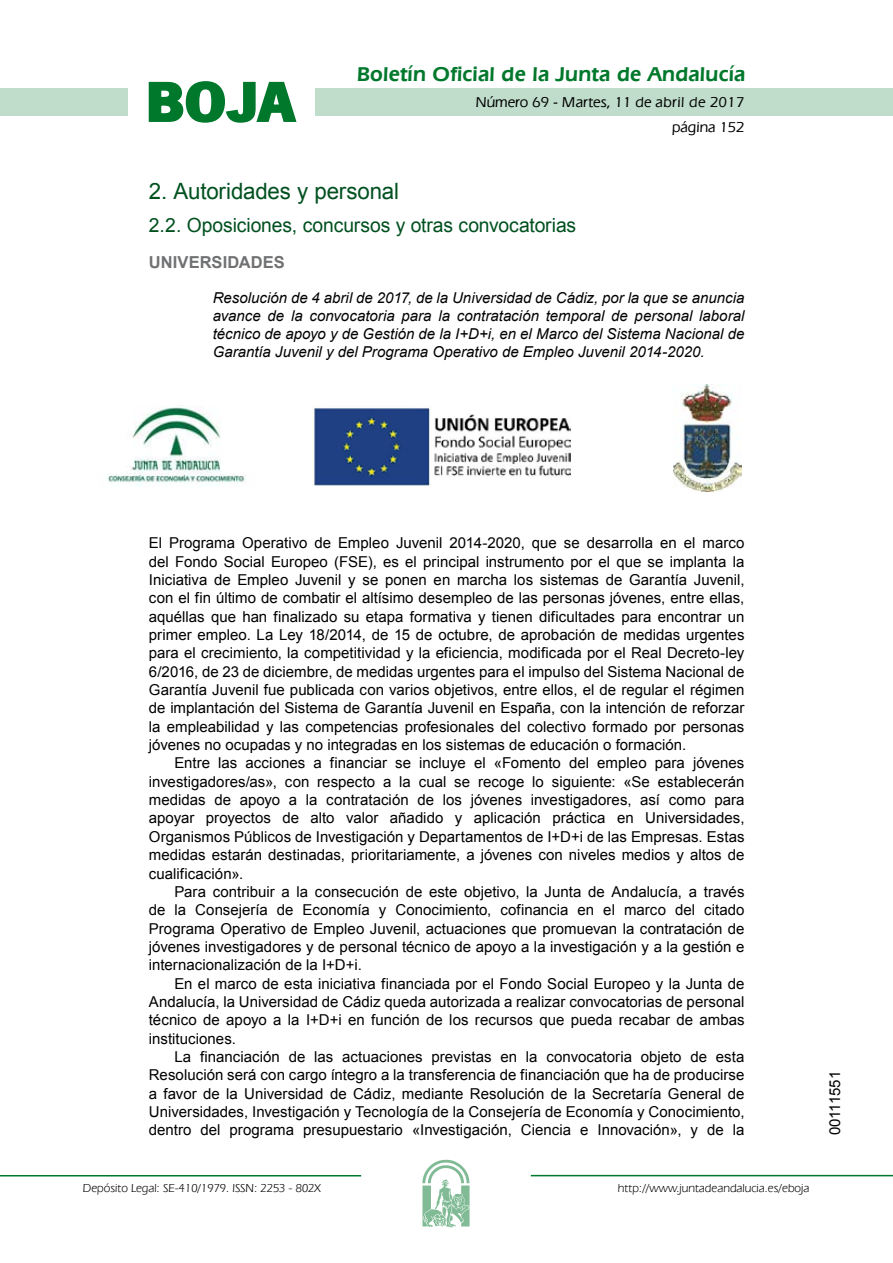
<style>
.page{position:relative;width:893px;height:1263px;background:#fff}
.page>*{position:absolute;margin:0;border:0;box-sizing:border-box;transform-origin:0 0}
.t1{font:700 57.75px "News Got T";color:#00782c;scale:1.14 1}
.t2{font:22.5px "Arial";letter-spacing:-.01em;color:#00501f}
.t3{font:600 21px "Eras IT Cby BT";letter-spacing:.01em;color:#00782c}
.t4{font:19.5px "Arial";letter-spacing:-.005em;color:#00501f}
.t5{font:700 16.5px "Arial";letter-spacing:.005em;color:#707173}
.t6{font:15px/18.3px "Arial";color:#000;text-align:justify}
.t7{font:italic 15px/18px "Arial";color:#000;text-align:justify}
.t8{font:500 15px/24.5px "Eras IT Cby BT";color:#000;text-align:right}
.t9{font:12px "Eras IT Cby BT";color:#000}
</style>
<div class="page">
<div style="left:315px;top:88px;width:577px;height:28px;background:#bfddca"></div>
<div style="left:0;top:88px;width:128px;height:28px;background:#bfddca"></div>
<hr style="left:0;top:1175px;width:361px;height:2px;background:#00782c">
<svg style="left:422px;top:1159px;width:47px;height:68px"></svg>
<hr style="left:531px;top:1175px;width:361px;height:1px;background:#00782c">
<svg style="left:148px;top:81px;width:149px;height:42px"></svg>
<img style="left:107px;top:407px;width:139px;height:77px">
<img style="left:314px;top:405px;width:256px;height:81px">
<img style="left:673px;top:385px;width:68px;height:106px">
<h1 class="t1" style="left:145px;top:68px;width:133px">BOJA</h1>
<h3 class="t3" style="left:357px;top:62px;width:390px">Boletín Oficial de la Junta de Andalucía</h3>
<p class="t8" style="left:476px;top:90px;width:270px">Número 69 - Martes, 11 de abril de 2017 página 152</p>
<h2 class="t2" style="left:149px;top:177px;width:252px">2. Autoridades y personal</h2>
<h3 class="t4" style="left:149px;top:212px;width:429px">2.2. Oposiciones, concursos y otras convocatorias</h3>
<p class="t5" style="left:149px;top:251px;width:137px">UNIVERSIDADES</p>
<p class="t7" style="left:213px;top:289px;width:533px">Resolución de 4 abril de 2017, de la Universidad de Cádiz, por la que se anuncia avance de la convocatoria para la contratación temporal de personal laboral técnico de apoyo y de Gestión de la I+D+i, en el Marco del Sistema Nacional de Garantía Juvenil y del Programa Operativo de Empleo Juvenil 2014-2020.</p>
<p class="t6" style="left:149px;top:534px;width:597px">El Programa Operativo de Empleo Juvenil 2014-2020, que se desarrolla en el marco del Fondo Social Europeo (FSE), es el principal instrumento por el que se implanta la Iniciativa de Empleo Juvenil y se ponen en marcha los sistemas de Garantía Juvenil, con el fin último de combatir el altísimo desempleo de las personas jóvenes, entre ellas, aquéllas que han finalizado su etapa formativa y tienen dificultades para encontrar un primer empleo. La Ley 18/2014, de 15 de octubre, de aprobación de medidas urgentes para el crecimiento, la competitividad y la eficiencia, modificada por el Real Decreto-ley 6/2016, de 23 de diciembre, de medidas urgentes para el impulso del Sistema Nacional de Garantía Juvenil fue publicada con varios objetivos, entre ellos, el de regular el régimen de implantación del Sistema de Garantía Juvenil en España, con la intención de reforzar la empleabilidad y las competencias profesionales del colectivo formado por personas jóvenes no ocupadas y no integradas en los sistemas de educación o formación.</p>
<p class="t6" style="left:149px;top:754px;width:597px;text-indent:26px">Entre las acciones a financiar se incluye el «Fomento del empleo para jóvenes investigadores/as», con respecto a la cual se recoge lo siguiente: «Se establecerán medidas de apoyo a la contratación de los jóvenes investigadores, así como para apoyar proyectos de alto valor añadido y aplicación práctica en Universidades, Organismos Públicos de Investigación y Departamentos de I+D+i de las Empresas. Estas medidas estarán destinadas, prioritariamente, a jóvenes con niveles medios y altos de cualificación».</p>
<p class="t6" style="left:149px;top:883px;width:597px;text-indent:26px">Para contribuir a la consecución de este objetivo, la Junta de Andalucía, a través de la Consejería de Economía y Conocimiento, cofinancia en el marco del citado Programa Operativo de Empleo Juvenil, actuaciones que promuevan la contratación de jóvenes investigadores y de personal técnico de apoyo a la investigación y a la gestión e internacionalización de la I+D+i.</p>
<p class="t6" style="left:149px;top:974px;width:597px;text-indent:26px">En el marco de esta iniciativa financiada por el Fondo Social Europeo y la Junta de Andalucía, la Universidad de Cádiz queda autorizada a realizar convocatorias de personal técnico de apoyo a la I+D+i en función de los recursos que pueda recabar de ambas instituciones.</p>
<p class="t6" style="left:149px;top:1048px;width:597px;text-indent:26px">La financiación de las actuaciones previstas en la convocatoria objeto de esta Resolución será con cargo íntegro a la transferencia de financiación que ha de producirse a favor de la Universidad de Cádiz, mediante Resolución de la Secretaría General de Universidades, Investigación y Tecnología de la Consejería de Economía y Conocimiento, dentro del programa presupuestario «Investigación, Ciencia e Innovación», y de la</p>
<p class="t9" style="left:83px;top:1181px;width:239px">Depósito Legal: SE-410/1979. ISSN: 2253 - 802X</p>
<p class="t9" style="left:618px;top:1181px;width:193px">http://www.juntadeandalucia.es/eboja</p>
<p class="t6" style="left:825px;top:1135px;width:66px;rotate:-90deg">00111551</p>
</div>
